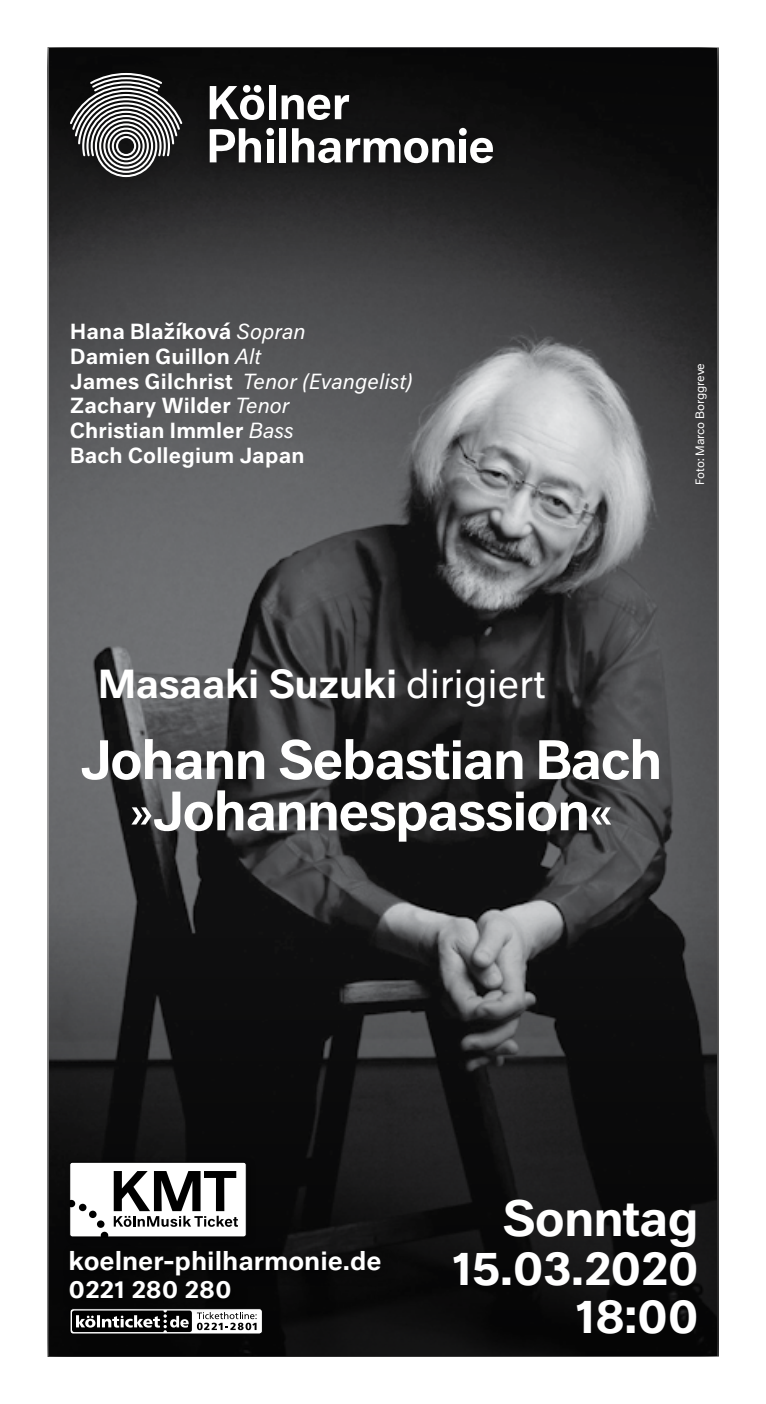
<style>
.page{position:relative;width:766px;height:1404px;background:#fff}
.page>*{position:absolute;margin:0;border:0;box-sizing:border-box;transform-origin:0 0}
.t1{font:500 51.3px/51.3px "Neutral BP";letter-spacing:-.03em;color:#fff;text-align:center}
.t2{font:500 47.25px/48.4px "Neutral BP";letter-spacing:-.02em;color:#fff;text-align:right}
.t3{font:500 37.57px "Neutral BP";letter-spacing:-.01em;color:#fff}
.t4{font:500 24.53px/28.3px "Neutral BP";color:#fff}
.t5{font:500 20.25px/24.8px "Neutral BP";letter-spacing:.01em;color:#fff}
.t6{font:11.25px "Neutral BP";letter-spacing:-.015em;color:#fff}
.s1{font-weight:400;font-style:italic}
.s2{font-weight:400}
</style>
<div class="page">
<img style="left:49px;top:454px;width:667px;height:216px">
<svg style="left:48px;top:48px;width:670px;height:406px;background:#434344"></svg>
<img style="left:48px;top:670px;width:670px;height:685px">
<div style="left:70px;top:1308px;width:192px;height:25px;border:1px solid #000;border-radius:3px"></div>
<svg style="left:72px;top:1315px;width:184px;height:16px"></svg>
<div style="left:62px;top:1240px;width:336px;height:75px;background:#000;opacity:.6"></div>
<div style="left:65px;top:1157px;width:191px;height:88px;background:#060607"></div>
<div style="left:70px;top:1162px;width:176px;height:74px;background:#fff;border-radius:3px"></div>
<div style="left:69px;top:1161px;width:178px;height:76px;border:1px solid #000;border-radius:3px"></div>
<svg style="left:69px;top:1199px;width:6px;height:8px"></svg>
<div style="left:79px;top:1203px;width:7px;height:7px;background:#000;border-radius:50%"></div>
<div style="left:89px;top:1210px;width:8px;height:7px;background:#000;border-radius:50%"></div>
<div style="left:97px;top:1220px;width:7px;height:7px;background:#000;border-radius:50%"></div>
<svg style="left:101px;top:1231px;width:7px;height:6px"></svg>
<svg style="left:114px;top:1171px;width:124px;height:55px"></svg>
<div style="left:48px;top:52px;width:461px;height:146px;background:#000;opacity:.5"></div>
<svg style="left:70px;top:73px;width:114px;height:104px"></svg>
<svg style="left:210px;top:86px;width:54px;height:34px"></svg>
<div style="left:269px;top:85px;width:6px;height:34px;background:#fff"></div>
<svg style="left:281px;top:95px;width:68px;height:25px"></svg>
<svg style="left:210px;top:128px;width:51px;height:34px"></svg>
<div style="left:266px;top:128px;width:8px;height:8px;background:#fff;border-radius:50%"></div>
<div style="left:267px;top:139px;width:6px;height:23px;background:#fff"></div>
<div style="left:279px;top:128px;width:7px;height:34px;background:#fff"></div>
<svg style="left:292px;top:128px;width:162px;height:35px"></svg>
<div style="left:459px;top:128px;width:7px;height:8px;background:#fff;border-radius:50%"></div>
<div style="left:459px;top:139px;width:7px;height:23px;background:#fff"></div>
<svg style="left:470px;top:138px;width:23px;height:25px"></svg>
<p class="t5" style="left:70px;top:317px;width:344px">Hana Blažíková <span class="s1">Sopran<br></span>Damien Guillon <span class="s1">Alt<br></span>James Gilchrist <span class="s1">Tenor (Evangelist)<br></span>Zachary Wilder <span class="s1">Tenor<br></span>Christian Immler <span class="s1">Bass<br></span>Bach Collegium Japan</p>
<p class="t6" style="left:691px;top:484px;width:123px;rotate:-90deg">Foto: Marco Borggreve</p>
<h3 class="t3" style="left:98px;top:654px;width:449px">Masaaki Suzuki <span class="s2">dirigiert</span></h3>
<h1 class="t1" style="left:80px;top:729px;width:583px">Johann Sebastian Bach <span class="s2">»</span>Johannespassion<span class="s2">«</span></h1>
<p class="t4" style="left:68px;top:1244px;width:314px">koelner-philharmonie.de<br>0221 280 280</p>
<h2 class="t2" style="left:452px;top:1190px;width:248px">Sonntag<br>15.03.2020<br>18:00</h2>
</div>
